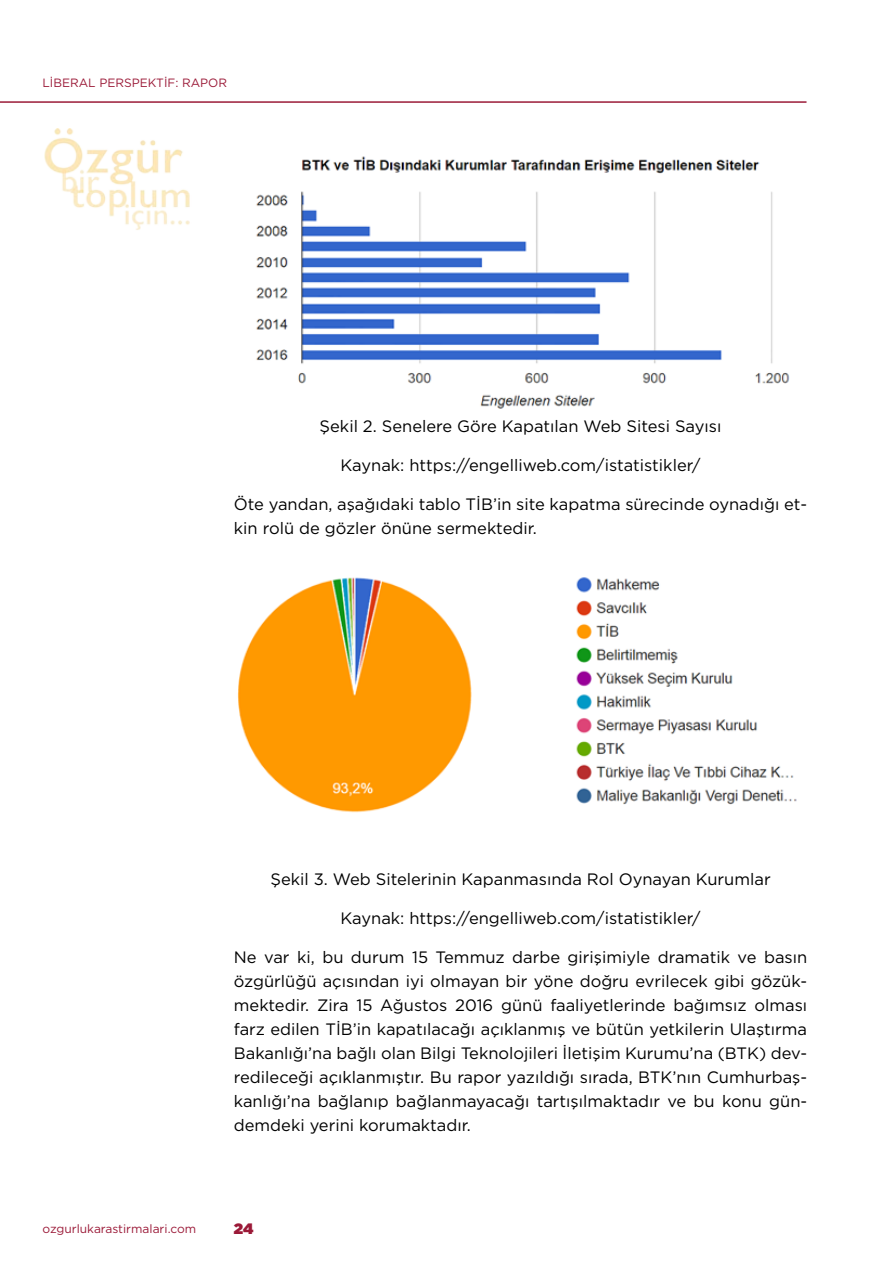
<style>
.page{position:relative;width:893px;height:1263px;background:#fff}
.page>*{position:absolute;margin:0;border:0;box-sizing:border-box;transform-origin:0 0}
.t1{font:16.5px/24px "Gotham";color:#000}
.t2{font:900 15px "Gotham";color:#9b1a38}
.t3{font:12px "Gotham";color:#9b1a38}
</style>
<div class="page">
<img style="left:44px;top:128px;width:146px;height:102px">
<hr style="left:0;top:101px;width:806px;height:2px;background:#9b1a38">
<img style="left:256px;top:156px;width:534px;height:253px">
<img style="left:238px;top:577px;width:559px;height:236px">
<p class="t3" style="left:43px;top:75px;width:186px">LIBERAL PERSPEKTIF: RAPOR</p>
<p class="t1" style="left:320px;top:414px;width:403px">Şekil 2. Senelere Göre Kapatılan Web Sitesi Sayısı</p>
<p class="t1" style="left:340px;top:453px;width:362px">Kaynak: https://engelliweb.com/istatistikler/</p>
<p class="t1" style="left:234px;top:492px;width:575px">Öte yandan, aşağıdaki tablo TİB’in site kapatma sürecinde oynadığı et&shy;kin rolü de gözler önüne sermektedir.</p>
<p class="t3" style="left:43px;top:1221px;width:155px">ozgurlukarastirmalari.com</p>
<p class="t1" style="left:270px;top:866px;width:502px">Şekil 3. Web Sitelerinin Kapanmasında Rol Oynayan Kurumlar</p>
<p class="t1" style="left:340px;top:905px;width:362px">Kaynak: https://engelliweb.com/istatistikler/</p>
<p class="t1" style="left:234px;top:944px;width:575px;text-align:justify">Ne var ki, bu durum 15 Temmuz darbe girişimiyle dramatik ve basın özgürlüğü açısından iyi olmayan bir yöne doğru evrilecek gibi gözük&shy;mektedir. Zira 15 Ağustos 2016 günü faaliyetlerinde bağımsız olması farz edilen TİB’in kapatılacağı açıklanmış ve bütün yetkilerin Ulaştırma Bakanlığı’na bağlı olan Bilgi Teknolojileri İletişim Kurumu’na (BTK) dev&shy;redileceği açıklanmıştır. Bu rapor yazıldığı sırada, BTK’nın Cumhurbaş&shy;kanlığı’na bağlanıp bağlanmayacağı tartışılmaktadır ve bu konu gün&shy;demdeki yerini korumaktadır.</p>
<p class="t2" style="left:234px;top:1218px;width:21px">24</p>
</div>
